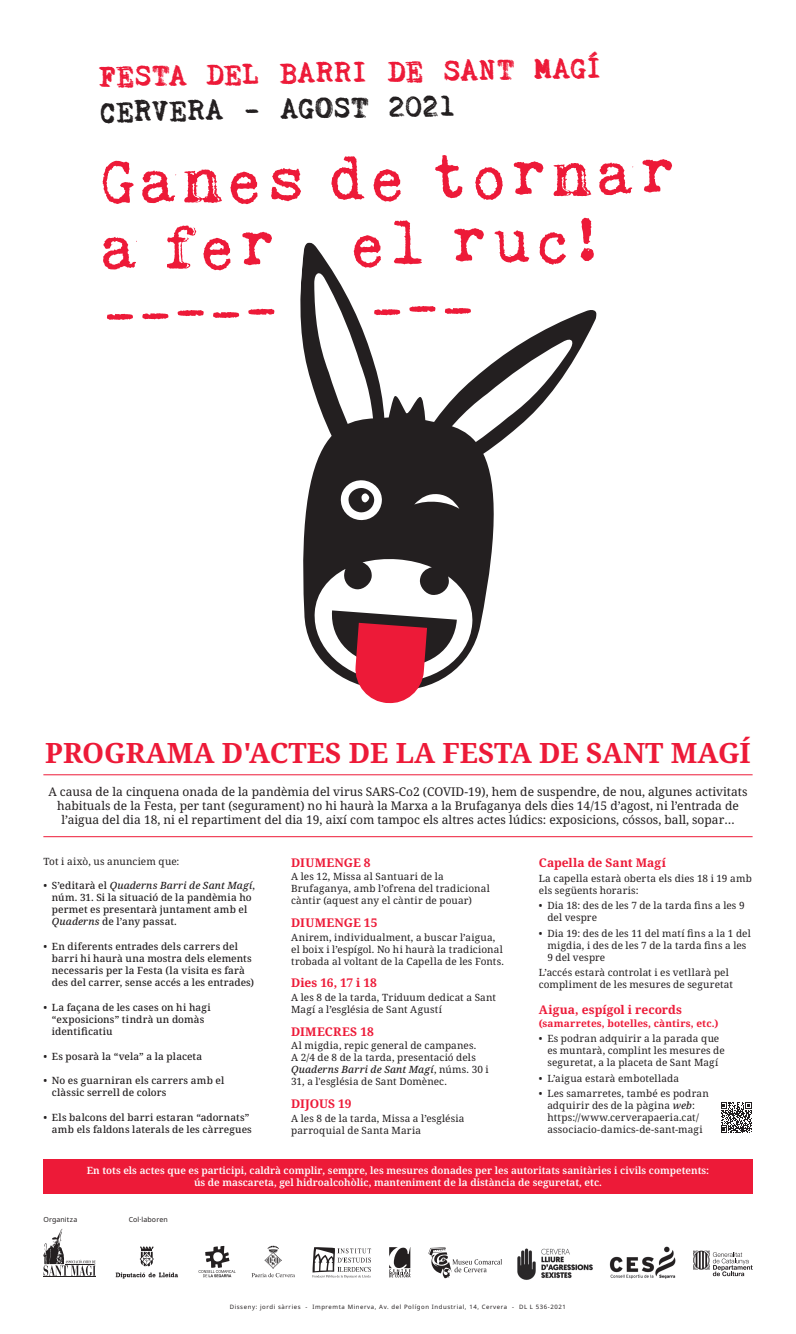
<style>
.page{position:relative;width:796px;height:1334px;background:#fff}
.page>*{position:absolute;margin:0;border:0;box-sizing:border-box;transform-origin:0 0}
.t1{font:65.7px/65.7px "Kingthings Trypewriter 2";color:#ed1a38}
.t2{font:29.4px "Kingthings Trypewriter 2";color:#ed1a38}
.t3{font:29.4px "Kingthings Trypewriter 2";color:#231f20}
.t4{font:700 28px "Noto Serif";color:#ed1a38}
.t5{font:12px/14.4px "Noto Serif";color:#231f20;text-align:center}
.t6{font:700 12px "Noto Serif";letter-spacing:.005em;color:#ed1a38}
.t7{font:700 12px "Noto Serif";letter-spacing:.025em;color:#ed1a38}
.t8{font:10px/12px "Noto Serif";letter-spacing:.015em;color:#231f20}
.t9{font:500 10px/12px "Noto Serif";letter-spacing:.01em;color:#231f20}
.t10{font:600 10px/12px "Noto Serif";color:#fff;text-align:center}
.t11{font:700 10px "Noto Serif";letter-spacing:.015em;color:#ed1a38}
.t12{font:7px "Noto Sans";letter-spacing:.02em;color:#231f20}
.t13{font:6px "Noto Sans";letter-spacing:.1em;color:#231f20}
.s1{font-style:italic}
.s2{font-weight:500;font-style:italic}
</style>
<div class="page">
<svg style="left:693px;top:1250px;width:59px;height:26px"></svg>
<div style="left:43px;top:1159px;width:709px;height:34px;background:#ed1a38"></div>
<hr style="left:43px;top:836px;width:709px;height:1px;background:#ed1a38">
<hr style="left:43px;top:774px;width:709px;height:1px;background:#ed1a38">
<hr style="left:44px;top:1276px;width:52px;height:1px;background:#231f20">
<svg style="left:43px;top:1229px;width:53px;height:47px"></svg>
<svg style="left:140px;top:1246px;width:14px;height:20px"></svg>
<svg style="left:116px;top:1272px;width:62px;height:6px"></svg>
<svg style="left:251px;top:1246px;width:44px;height:31px"></svg>
<svg style="left:312px;top:1247px;width:59px;height:31px"></svg>
<svg style="left:389px;top:1247px;width:21px;height:30px"></svg>
<svg style="left:428px;top:1247px;width:73px;height:31px"></svg>
<svg style="left:198px;top:1246px;width:37px;height:31px"></svg>
<img style="left:517px;top:1248px;width:76px;height:32px">
<img style="left:609px;top:1246px;width:67px;height:33px">
<svg style="left:303px;top:521px;width:191px;height:126px;background:#3d393a"></svg>
<svg style="left:312px;top:558px;width:161px;height:146px"></svg>
<svg style="left:721px;top:1102px;width:30px;height:31px"></svg>
<svg style="left:300px;top:242px;width:297px;height:279px"></svg>
<h2 class="t2" style="left:99px;top:61px;width:505px;rotate:-1deg">FESTA DEL BARRI DE SANT MAGÍ</h2>
<h2 class="t3" style="left:99px;top:97px;width:358px;rotate:-1deg">CERVERA - AGOST 2021</h2>
<h1 class="t1" style="left:98px;top:149px;width:579px;rotate:-1deg">Ganes de tornar a fer el ruc! --–-–</h1>
<h3 class="t4" style="left:45px;top:734px;width:707px">PROGRAMA D'ACTES DE LA FESTA DE SANT MAGÍ</h3>
<p class="t5" style="left:48px;top:784px;width:700px">A causa de la cinquena onada de la pandèmia del virus SARS-Co2 (COVID-19), hem de suspendre, de nou, algunes activitats habituals de la Festa, per tant (segurament) no hi haurà la Marxa a la Brufaganya dels dies 14/15 d’agost, ni l’entrada de l’aigua del dia 18, ni el repartiment del dia 19, així com tampoc els altres actes lúdics: exposicions, cóssos, ball, sopar…</p>
<p class="t8" style="left:43px;top:855px;width:137px">Tot i això, us anunciem que:</p>
<p class="t9" style="left:52px;top:880px;width:205px;text-indent:-9px">• S’editarà el <span class="s1">Quaderns Barri de Sant Magí</span>, núm. 31. Si la situació de la pandèmia ho permet es presentarà juntament amb el <span class="s1">Quaderns</span> de l’any passat.</p>
<p class="t9" style="left:52px;top:941px;width:204px;text-indent:-8px">• En diferents entrades dels carrers del barri hi haurà una mostra dels elements necessaris per la Festa (la visita es farà des del carrer, sense accés a les entrades)</p>
<p class="t9" style="left:52px;top:1002px;width:160px;text-indent:-8px">• La façana de les cases on hi hagi “exposicions” tindrà un domàs identificatiu</p>
<p class="t9" style="left:43px;top:1050px;width:160px">• Es posarà la “vela” a la placeta</p>
<p class="t9" style="left:52px;top:1075px;width:174px;text-indent:-8px">• No es guarniran els carrers amb el clàssic serrell de colors</p>
<p class="t9" style="left:43px;top:1112px;width:210px;text-align:right">• Els balcons del barri estaran “adornats” amb els faldons laterals de les càrregues</p>
<p class="t6" style="left:538px;top:854px;width:128px">Capella de Sant Magí</p>
<p class="t8" style="left:538px;top:872px;width:215px">La capella estarà oberta els dies 18 i 19 amb els següents horaris:</p>
<p class="t8" style="left:547px;top:900px;width:199px;text-indent:-8px">• Dia 18: des de les 7 de la tarda fins a les 9 del vespre</p>
<p class="t8" style="left:547px;top:927px;width:205px;text-indent:-8px">• Dia 19: des de les 11 del matí fins a la 1 del migdia, i des de les 7 de la tarda fins a les<br>9 del vespre</p>
<p class="t8" style="left:538px;top:967px;width:196px">L’accés estarà controlat i es vetllarà pel compliment de les mesures de seguretat</p>
<p class="t6" style="left:538px;top:1001px;width:145px">Aigua, espígol i records</p>
<p class="t11" style="left:538px;top:1017px;width:181px">(samarretes, botelles, càntirs, etc.)</p>
<p class="t8" style="left:547px;top:1033px;width:179px;text-indent:-8px">• Es podran adquirir a la parada que es muntarà, complint les mesures de seguretat, a la placeta de Sant Magí</p>
<p class="t8" style="left:538px;top:1072px;width:142px">• L’aigua estarà embotellada</p>
<p class="t8" style="left:538px;top:1088px;width:171px;text-align:center">• Les samarretes, també es podran adquirir des de la pàgina <span class="s2">web</span>: https://www.cerverapaeria.cat/ associacio-damics-de-sant-magi</p>
<p class="t10" style="left:87px;top:1164px;width:624px">En tots els actes que es participi, caldrà complir, sempre, les mesures donades per les autoritats sanitàries i civils competents: ús de mascareta, gel hidroalcohòlic, manteniment de la distància de seguretat, etc.</p>
<p class="t7" style="left:291px;top:854px;width:81px">DIUMENGE 8</p>
<p class="t8" style="left:291px;top:871px;width:200px">A les 12, Missa al Santuari de la<br>Brufaganya, amb l’ofrena del tradicional càntir (aquest any el càntir de pouar)</p>
<p class="t6" style="left:291px;top:914px;width:88px">DIUMENGE 15</p>
<p class="t8" style="left:291px;top:931px;width:214px">Anirem, individualment, a buscar l’aigua, el boix i l’espígol. No hi haurà la tradicional trobada al voltant de la Capella de les Fonts.</p>
<p class="t6" style="left:291px;top:975px;width:87px">Dies 16, 17 i 18</p>
<p class="t8" style="left:291px;top:992px;width:206px">A les 8 de la tarda, Triduum dedicat a Sant<br>Magí a l’església de Sant Agustí</p>
<p class="t6" style="left:291px;top:1023px;width:84px">DIMECRES 18</p>
<p class="t8" style="left:291px;top:1040px;width:199px">Al migdia, repic general de campanes.<br>A 2/4 de 8 de la tarda, presentació dels <span class="s2">Quaderns Barri de Sant Magí</span>, núms. 30 i 31, a l'església de Sant Domènec.</p>
<p class="t6" style="left:291px;top:1095px;width:62px">DIJOUS 19</p>
<p class="t8" style="left:291px;top:1112px;width:175px">A les 8 de la tarda, Missa a l’església parroquial de Santa Maria</p>
<p class="t12" style="left:43px;top:1215px;width:35px">Organitza</p>
<p class="t12" style="left:129px;top:1215px;width:41px">Col·laboren</p>
<p class="t13" style="left:230px;top:1302px;width:338px">Disseny: jordi sàrries - Impremta Minerva, Av. del Polígon Industrial, 14, Cervera - DL L 536-2021</p>
</div>
